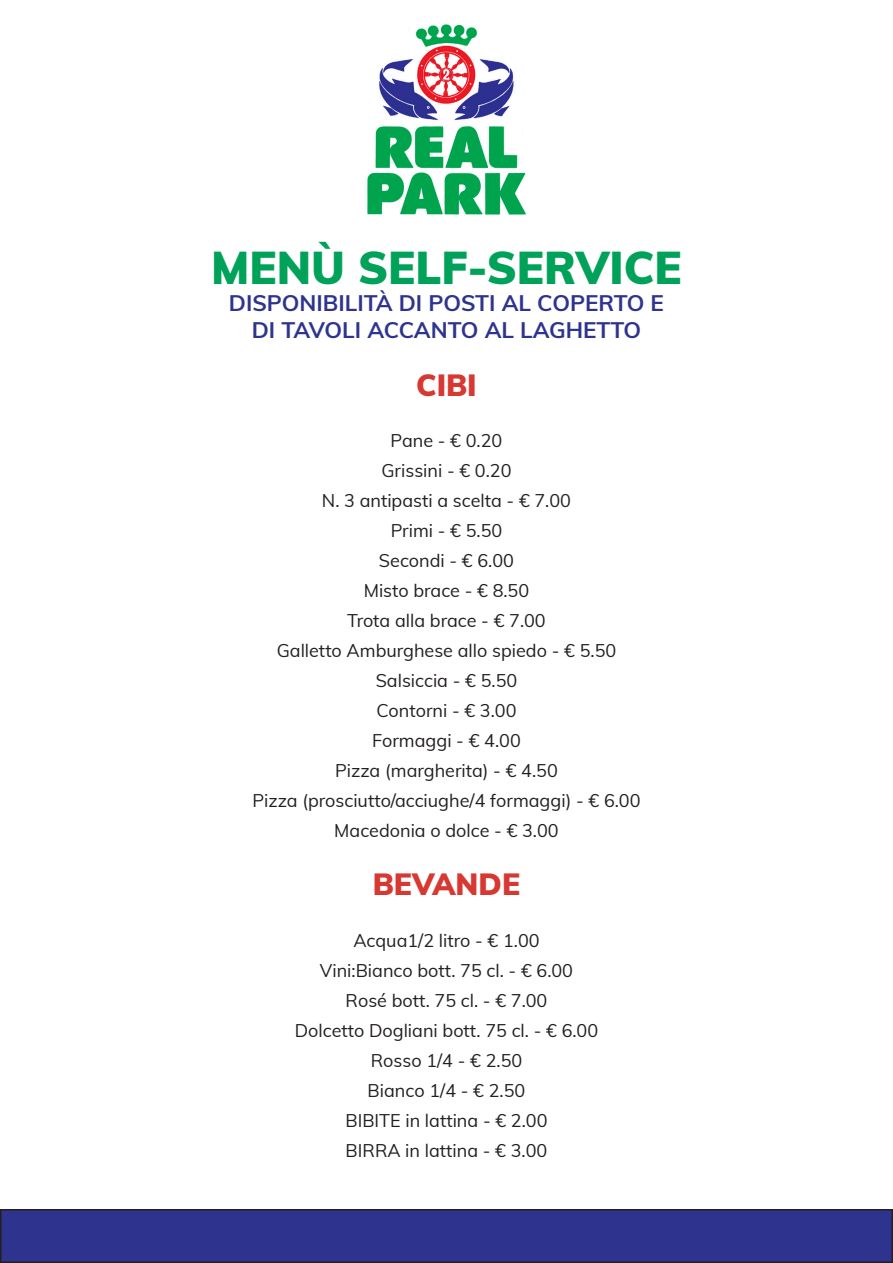
<style>
.page{position:relative;width:893px;height:1263px;background:#fff}
.page>*{position:absolute;margin:0;border:0;box-sizing:border-box;transform-origin:0 0}
.t1{font:900 45px "Muli";color:#00a259}
.t2{font:900 30px "Muli";color:#d83832}
.t3{font:700 22.5px "Muli";color:#2e348d}
.t4{font:18px "Muli";color:#231f20}
</style>
<div class="page">
<img style="left:367px;top:24px;width:159px;height:191px">
<div style="left:1px;top:1210px;width:891px;height:52px;background:#2e348d"></div>
<div style="left:0;top:1209px;width:893px;height:54px;border:2px solid #231f20"></div>
<p class="t1" style="left:211px;top:235px;width:472px">MENÙ SELF-SERVICE</p>
<p class="t3" style="left:229px;top:287px;width:437px">DISPONIBILITÀ DI POSTI AL COPERTO E</p>
<p class="t3" style="left:252px;top:314px;width:391px">DI TAVOLI ACCANTO AL LAGHETTO</p>
<p class="t2" style="left:416px;top:363px;width:62px">CIBI</p>
<p class="t4" style="left:391px;top:428px;width:113px">Pane - € 0.20</p>
<p class="t4" style="left:381px;top:458px;width:132px">Grissini - € 0.20</p>
<p class="t4" style="left:322px;top:488px;width:251px">N. 3 antipasti a scelta - € 7.00</p>
<p class="t4" style="left:391px;top:518px;width:113px">Primi - € 5.50</p>
<p class="t4" style="left:379px;top:548px;width:136px">Secondi - € 6.00</p>
<p class="t4" style="left:364px;top:578px;width:167px">Misto brace - € 8.50</p>
<p class="t4" style="left:347px;top:608px;width:200px">Trota alla brace - € 7.00</p>
<p class="t4" style="left:277px;top:638px;width:341px">Galletto Amburghese allo spiedo - € 5.50</p>
<p class="t4" style="left:376px;top:668px;width:143px">Salsiccia - € 5.50</p>
<p class="t4" style="left:376px;top:698px;width:142px">Contorni - € 3.00</p>
<p class="t4" style="left:372px;top:728px;width:150px">Formaggi - € 4.00</p>
<p class="t4" style="left:335px;top:758px;width:224px">Pizza (margherita) - € 4.50</p>
<p class="t4" style="left:252px;top:788px;width:390px">Pizza (prosciutto/acciughe/4 formaggi) - € 6.00</p>
<p class="t4" style="left:334px;top:818px;width:226px">Macedonia o dolce - € 3.00</p>
<p class="t2" style="left:373px;top:862px;width:149px">BEVANDE</p>
<p class="t4" style="left:353px;top:927px;width:188px">Acqua1/2 litro - € 1.00</p>
<p class="t4" style="left:320px;top:957px;width:255px">Vini:Bianco bott. 75 cl. - € 6.00</p>
<p class="t4" style="left:346px;top:987px;width:203px">Rosé bott. 75 cl. - € 7.00</p>
<p class="t4" style="left:295px;top:1017px;width:305px">Dolcetto Dogliani bott. 75 cl. - € 6.00</p>
<p class="t4" style="left:371px;top:1047px;width:153px">Rosso 1/4 - € 2.50</p>
<p class="t4" style="left:368px;top:1077px;width:159px">Bianco 1/4 - € 2.50</p>
<p class="t4" style="left:345px;top:1107px;width:203px">BIBITE in lattina - € 2.00</p>
<p class="t4" style="left:346px;top:1137px;width:203px">BIRRA in lattina - € 3.00</p>
</div>
